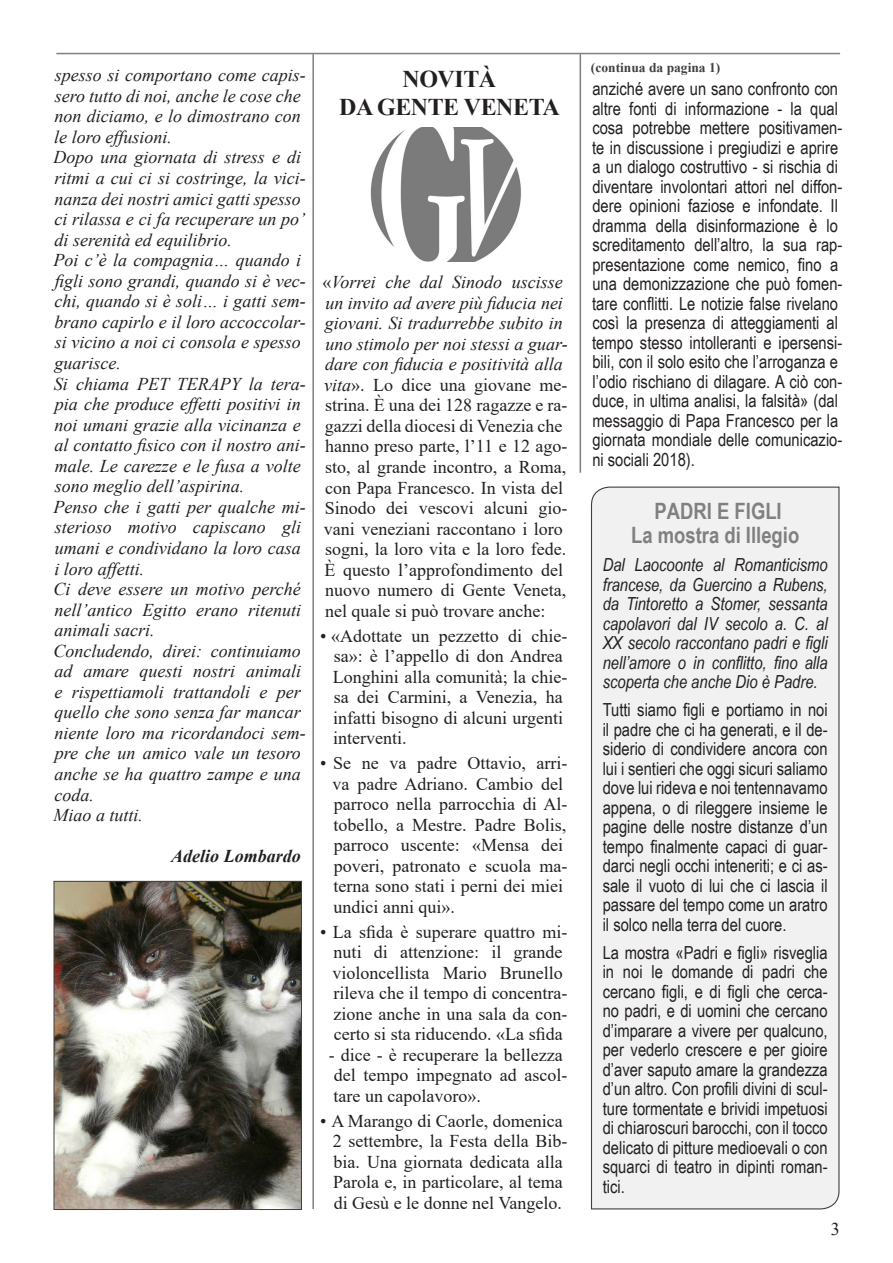
<style>
.page{position:relative;width:893px;height:1263px;background:#fff}
.page>*{position:absolute;margin:0;border:0;box-sizing:border-box;transform-origin:0 0}
.Uno_sguardo_-_titolo{font:700 24px "Times New Roman";letter-spacing:-.02em;color:#231f20}
.Pagina_4_-_titoli_B{font:700 22.5px/24px "Arial Narrow";color:#808080;text-align:center}
.Pagina_4_-_titoli_B-2{font:18px/19.5px "Arial Narrow";color:#231f20;text-align:justify}
.Uno_sguardo_-_titolo-2{font:18px/20.5px "Times New Roman";color:#231f20}
.Uno_sguardo_-_titolo-3{font:italic 18px/20.5px "Times New Roman";color:#231f20}
.Pagina_4_-_titoli_B-3{font:italic 18px/19.5px "Arial Narrow";color:#231f20;text-align:justify}
.Uno_sguardo_-_titolo-4{font:italic 700 18px "Times New Roman";color:#231f20}
.Pagina_4_-_titoli_B-4{font:700 13.5px "Times New Roman";color:#404040}
.s1{font-style:italic}
</style>
<div class="page">
<hr style="left:312px;top:53px;width:2px;height:1156px;background:#808080">
<hr style="left:56px;top:53px;width:784px;height:1px;background:#808080">
<img style="left:56px;top:883px;width:244px;height:325px">
<div style="left:54px;top:881px;width:248px;height:329px;border:1px solid #404040"></div>
<img style="left:370px;top:127px;width:151px;height:135px">
<div style="left:590px;top:486px;width:250px;height:724px;background:#f1f1f1"></div>
<hr style="left:580px;top:53px;width:1px;height:420px;background:#808080">
<p class="Uno_sguardo_-_titolo-3" style="left:54px;top:65px;width:253px">spesso si comportano come capis&shy;sero tutto di noi, anche le cose che non diciamo, e lo dimostrano con le loro effusioni.</p>
<p class="Uno_sguardo_-_titolo-3" style="left:53px;top:147px;width:254px">Dopo una giornata di stress e di ritmi a cui ci si costringe, la vici&shy;nanza dei nostri amici gatti spesso ci rilassa e ci fa recuperare un po’ di serenità ed equilibrio.</p>
<p class="Uno_sguardo_-_titolo-3" style="left:53px;top:249px;width:254px">Poi c’è la compagnia… quando i figli sono grandi, quando si è vec&shy;chi, quando si è soli… i gatti sem&shy;brano capirlo e il loro accoccolar&shy;si vicino a noi ci consola e spesso guarisce.</p>
<p class="Uno_sguardo_-_titolo-3" style="left:54px;top:373px;width:253px">Si chiama PET TERAPY la tera&shy;pia che produce effetti positivi in noi umani grazie alla vicinanza e al contatto fisico con il nostro ani&shy;male. Le carezze e le fusa a volte sono meglio dell’aspirina.</p>
<p class="Uno_sguardo_-_titolo-3" style="left:53px;top:496px;width:254px">Penso che i gatti per qualche mi&shy;sterioso motivo capiscano gli umani e condividano la loro casa i loro affetti.</p>
<p class="Uno_sguardo_-_titolo-3" style="left:54px;top:578px;width:249px;text-align:justify">Ci deve essere un motivo perché nell’antico Egitto erano ritenuti animali sacri.</p>
<p class="Uno_sguardo_-_titolo-3" style="left:54px;top:640px;width:254px">Concludendo, direi: continuiamo ad amare questi nostri animali e rispettiamoli trattandoli e per quello che sono senza far mancar niente loro ma ricordandoci sem&shy;pre che un amico vale un tesoro anche se ha quattro zampe e una coda.</p>
<p class="Uno_sguardo_-_titolo-3" style="left:54px;top:804px;width:91px">Miao a tutti.</p>
<p class="Uno_sguardo_-_titolo-4" style="left:171px;top:844px;width:131px">Adelio Lombardo</p>
<p class="Uno_sguardo_-_titolo" style="left:403px;top:61px;width:95px">NOVITÀ</p>
<p class="Uno_sguardo_-_titolo" style="left:339px;top:90px;width:222px">DA GENTE VENETA</p>
<p class="Uno_sguardo_-_titolo-2" style="left:323px;top:271px;width:247px">«<span class="s1">Vorrei che dal Sinodo uscisse un invito ad avere più fiducia nei giovani. Si tradurrebbe subito in uno stimolo per noi stessi a guar&shy;dare con fiducia e positività alla vita</span>». Lo dice una giovane me&shy;strina. È una dei 128 ragazze e ra&shy;gazzi della diocesi di Venezia che hanno preso parte, l’11 e 12 ago&shy;sto, al grande incontro, a Roma, con Papa Francesco. In vista del<br>Sinodo dei vescovi alcuni gio&shy;vani veneziani raccontano i loro sogni, la loro vita e la loro fede.<br>È questo l’approfondimento del nuovo numero di Gente Veneta, nel quale si può trovare anche:</p>
<p class="Uno_sguardo_-_titolo-2" style="left:333px;top:625px;width:236px;text-indent:-13px">• «Adottate un pezzetto di chie&shy;sa»: è l’appello di don Andrea<br>Longhini alla comunità; la chie&shy;sa dei Carmini, a Venezia, ha infatti bisogno di alcuni urgenti interventi.</p>
<p class="Uno_sguardo_-_titolo-2" style="left:332px;top:752px;width:237px;text-indent:-12px">• Se ne va padre Ottavio, arri&shy;va padre Adriano. Cambio del parroco nella parrocchia di Al&shy;tobello, a Mestre. Padre Bolis, parroco uscente: «Mensa dei poveri, patronato e scuola ma&shy;terna sono stati i perni dei miei undici anni qui».</p>
<p class="Uno_sguardo_-_titolo-2" style="left:332px;top:921px;width:237px;text-indent:-12px">• La sfida è superare quattro mi&shy;nuti di attenzione: il grande violoncellista Mario Brunello rileva che il tempo di concentra&shy;zione anche in una sala da con&shy;certo si sta riducendo. «La sfida</p>
<p class="Uno_sguardo_-_titolo-2" style="left:329px;top:1044px;width:240px">- dice - è recuperare la bellezza del tempo impegnato ad ascol&shy;tare un capolavoro».</p>
<p class="Uno_sguardo_-_titolo-2" style="left:333px;top:1110px;width:236px;text-indent:-13px">• A Marango di Caorle, domenica<br>2 settembre, la Festa della Bib&shy;bia. Una giornata dedicata alla<br>Parola e, in particolare, al tema di Gesù e le donne nel Vangelo.</p>
<p class="Pagina_4_-_titoli_B-4" style="left:591px;top:58px;width:131px">(continua da pagina 1)</p>
<p class="Pagina_4_-_titoli_B-2" style="left:592px;top:78px;width:252px;text-align:left">anziché avere un sano confronto con altre fonti di informazione - la qual cosa potrebbe mettere positivamen&shy;te in discussione i pregiudizi e aprire a un dialogo costruttivo - si rischia di diventare involontari attori nel diffon&shy;dere opinioni faziose e infondate. Il dramma della disinformazione è lo screditamento dell’altro, la sua rap&shy;presentazione come nemico, fino a una demonizzazione che può fomen&shy;tare conflitti. Le notizie false rivelano così la presenza di atteggiamenti al tempo stesso intolleranti e ipersensi&shy;bili, con il solo esito che l’arroganza e l’odio rischiano di dilagare. A ciò con&shy;duce, in ultima analisi, la falsità» (dal messaggio di Papa Francesco per la giornata mondiale delle comunicazio&shy;ni sociali 2018).</p>
<p class="Pagina_4_-_titoli_B" style="left:631px;top:498px;width:170px">PADRI E FIGLI<br>La mostra di Illegio</p>
<p class="Pagina_4_-_titoli_B-3" style="left:603px;top:555px;width:226px">Dal Laocoonte al Romanticismo francese, da Guercino a Rubens, da Tintoretto a Stomer, sessanta capolavori dal IV secolo a. C. al XX secolo raccontano padri e figli nell’amore o in conflitto, fino alla scoperta che anche Dio è Padre.</p>
<p class="Pagina_4_-_titoli_B-2" style="left:603px;top:700px;width:227px">Tutti siamo figli e portiamo in noi il padre che ci ha generati, e il de&shy;siderio di condividere ancora con lui i sentieri che oggi sicuri saliamo dove lui rideva e noi tentennavamo appena, o di rileggere insieme le pagine delle nostre distanze d’un tempo finalmente capaci di guar&shy;darci negli occhi inteneriti; e ci as&shy;sale il vuoto di lui che ci lascia il passare del tempo come un aratro il solco nella terra del cuore.</p>
<p class="Pagina_4_-_titoli_B-2" style="left:603px;top:942px;width:227px">La mostra «Padri e figli» risveglia in noi le domande di padri che cercano figli, e di figli che cerca&shy;no padri, e di uomini che cercano d’imparare a vivere per qualcuno, per vederlo crescere e per gioire d’aver saputo amare la grandezza d’un altro. Con profili divini di scul&shy;ture tormentate e brividi impetuosi di chiaroscuri barocchi, con il tocco delicato di pitture medioevali o con squarci di teatro in dipinti roman&shy;tici.</p>
<p class="Uno_sguardo_-_titolo-2" style="left:831px;top:1218px;width:10px">3</p>
</div>
